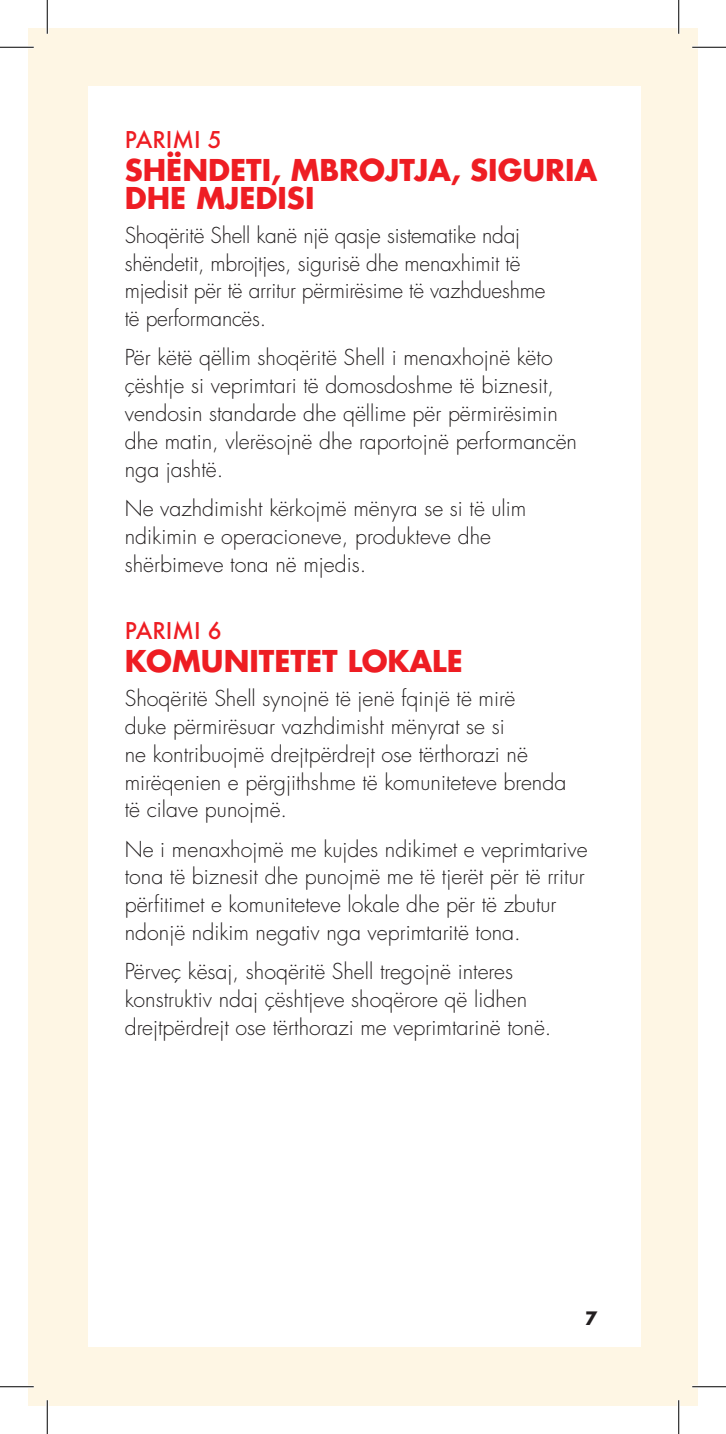
<style>
.page{position:relative;width:726px;height:1434px;background:#fff}
.page>*{position:absolute;margin:0;border:0;box-sizing:border-box;transform-origin:0 0}
.HEAD_4_-_10_11_red_m{font:700 29.25px/27.9px "Futura LT Pro";color:#ee1d23}
.Principle_No{font:500 22.5px "Futura";color:#ee1d23}
.PRINCIPLES_BODY_TEXT{font:300 21.38px/27.9px "Futura LT Pro";color:#231f20}
.t1{font:700 18px "Futura LT Pro";color:#231f20}
</style>
<div class="page">
<div style="left:28px;top:28px;width:670px;height:1378px;background:#fef6e4"></div>
<div style="left:88px;top:87px;width:552px;height:1260px;background:#fff"></div>
<hr style="left:0;top:46px;width:34px;height:3px;background:#fff">
<hr style="left:692px;top:46px;width:34px;height:3px;background:#fff">
<hr style="left:0;top:1385px;width:34px;height:3px;background:#fff">
<hr style="left:692px;top:1385px;width:34px;height:3px;background:#fff">
<hr style="left:46px;top:0;width:3px;height:34px;background:#fff">
<hr style="left:46px;top:1400px;width:3px;height:34px;background:#fff">
<hr style="left:677px;top:0;width:3px;height:34px;background:#fff">
<hr style="left:677px;top:1400px;width:3px;height:34px;background:#fff">
<hr style="left:0;top:47px;width:34px;height:1px;background:#000">
<hr style="left:692px;top:47px;width:34px;height:1px;background:#000">
<hr style="left:0;top:1386px;width:34px;height:1px;background:#000">
<hr style="left:692px;top:1386px;width:34px;height:1px;background:#000">
<hr style="left:47px;top:0;width:1px;height:34px;background:#000">
<hr style="left:47px;top:1400px;width:1px;height:34px;background:#000">
<hr style="left:678px;top:0;width:1px;height:34px;background:#000">
<hr style="left:678px;top:1400px;width:1px;height:34px;background:#000">
<p class="Principle_No" style="left:125px;top:124px;width:98px">PARIMI 5</p>
<p class="HEAD_4_-_10_11_red_m" style="left:125px;top:155px;width:474px">SHËNDETI, MBROJTJA, SIGURIA<br>DHE MJEDISI</p>
<p class="PRINCIPLES_BODY_TEXT" style="left:125px;top:221px;width:422px">Shoqëritë Shell kanë një qasje sistematike ndaj shëndetit, mbrojtjes, sigurisë dhe menaxhimit të mjedisit për të arritur përmirësime të vazhdueshme të performancës.</p>
<p class="PRINCIPLES_BODY_TEXT" style="left:125px;top:344px;width:454px">Për këtë qëllim shoqëritë Shell i menaxhojnë këto çështje si veprimtari të domosdoshme të biznesit, vendosin standarde dhe qëllime për përmirësimin dhe matin, vlerësojnë dhe raportojnë performancën nga jashtë.</p>
<p class="PRINCIPLES_BODY_TEXT" style="left:125px;top:494px;width:403px">Ne vazhdimisht kërkojmë mënyra se si të ulim ndikimin e operacioneve, produkteve dhe shërbimeve tona në mjedis.</p>
<p class="Principle_No" style="left:125px;top:615px;width:98px">PARIMI 6</p>
<p class="HEAD_4_-_10_11_red_m" style="left:125px;top:646px;width:340px">KOMUNITETET LOKALE</p>
<p class="PRINCIPLES_BODY_TEXT" style="left:125px;top:684px;width:443px">Shoqëritë Shell synojnë të jenë fqinjë të mirë<br>duke përmirësuar vazhdimisht mënyrat se si<br>ne kontribuojmë drejtpërdrejt ose tërthorazi në mirëqenien e përgjithshme të komuniteteve brenda të cilave punojmë.</p>
<p class="PRINCIPLES_BODY_TEXT" style="left:125px;top:835px;width:464px">Ne i menaxhojmë me kujdes ndikimet e veprimtarive tona të biznesit dhe punojmë me të tjerët për të rritur përfitimet e komuniteteve lokale dhe për të zbutur ndonjë ndikim negativ nga veprimtaritë tona.</p>
<p class="PRINCIPLES_BODY_TEXT" style="left:125px;top:958px;width:428px">Përveç kësaj, shoqëritë Shell tregojnë interes konstruktiv ndaj çështjeve shoqërore që lidhen drejtpërdrejt ose tërthorazi me veprimtarinë tonë.</p>
<p class="t1" style="left:585px;top:1305px;width:14px">7</p>
</div>
